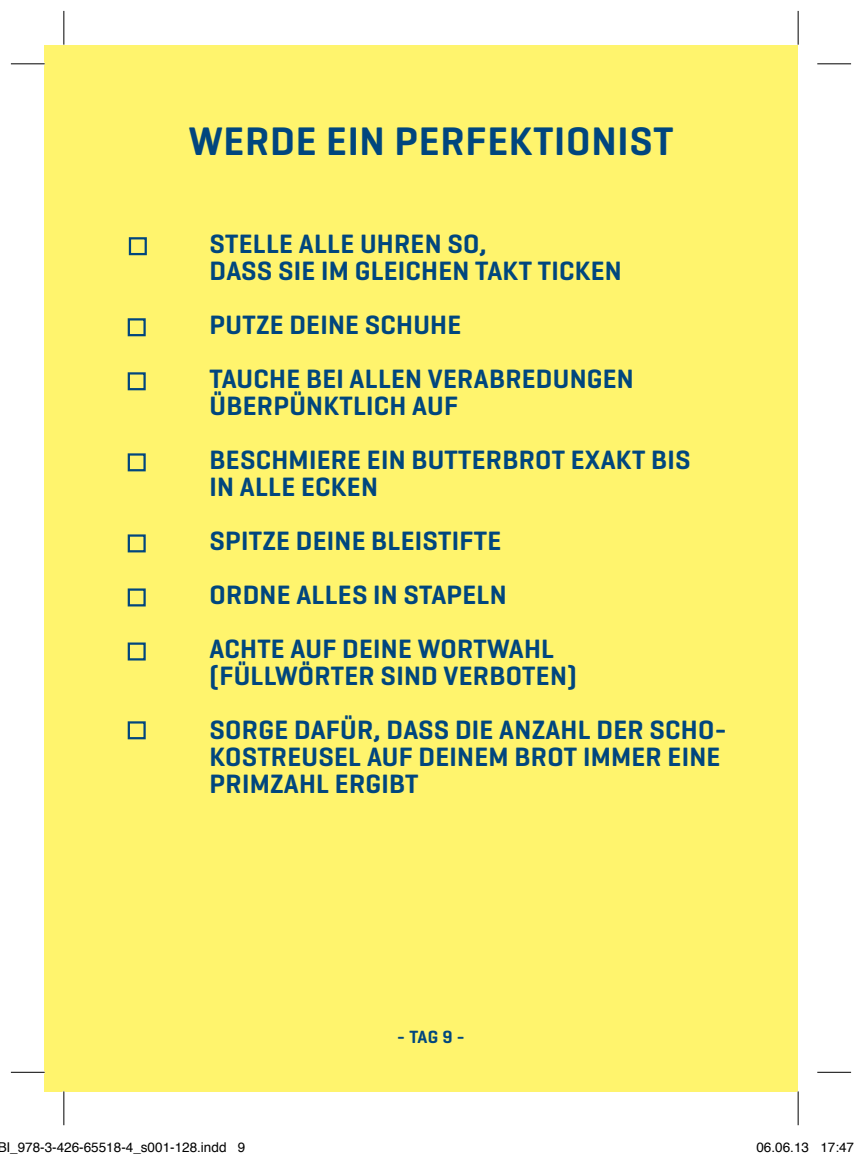
<style>
.page{position:relative;width:862px;height:1159px;background:#fff}
.page>*{position:absolute;margin:0;border:0;box-sizing:border-box;transform-origin:0 0}
.t1{font:600 40.5px "Geogrotesque";letter-spacing:.02em;color:#00467e}
.t2{font:600 27px/54px "Geogrotesque";letter-spacing:.01em;color:#00467e}
.t3{font:600 18px "Geogrotesque";color:#00467e}
.t4{font:13.5px "Helvetica";color:#000}
</style>
<div class="page">
<div style="left:45px;top:45px;width:752px;height:1046px;background:#fff46d"></div>
<div style="left:129px;top:237px;width:18px;height:18px;border:2px solid #00467e"></div>
<div style="left:128px;top:318px;width:18px;height:18px;border:2px solid #00467e"></div>
<div style="left:128px;top:372px;width:18px;height:18px;border:2px solid #00467e"></div>
<div style="left:128px;top:453px;width:18px;height:18px;border:2px solid #00467e"></div>
<div style="left:128px;top:534px;width:18px;height:18px;border:2px solid #00467e"></div>
<div style="left:128px;top:642px;width:18px;height:18px;border:2px solid #00467e"></div>
<div style="left:128px;top:721px;width:18px;height:18px;border:2px solid #00467e"></div>
<div style="left:128px;top:588px;width:18px;height:18px;border:2px solid #00467e"></div>
<hr style="left:11px;top:63px;width:34px;height:1px;background:#000">
<hr style="left:816px;top:63px;width:34px;height:1px;background:#000">
<hr style="left:11px;top:1071px;width:34px;height:1px;background:#000">
<hr style="left:816px;top:1071px;width:34px;height:1px;background:#000">
<hr style="left:63px;top:11px;width:1px;height:34px;background:#000">
<hr style="left:63px;top:1091px;width:1px;height:33px;background:#000">
<hr style="left:797px;top:11px;width:1px;height:34px;background:#000">
<hr style="left:797px;top:1091px;width:1px;height:33px;background:#000">
<h1 class="t1" style="left:188px;top:116px;width:364px">WERDE EIN PERFEKTIONI</h1>
<h1 class="t1" style="left:629px;top:116px;width:44px">ST</h1>
<p class="t2" style="left:209px;top:230px;width:413px;line-height:27px">STELLE ALLE UHREN SO,<br>DASS SIE IM GLEICHEN TAKT TICKEN</p>
<p class="t2" style="left:209px;top:297px;width:425px">PUTZE DEINE SCHUHE<br>TAUCHE BEI ALLEN VERABREDUNGEN</p>
<p class="t2" style="left:209px;top:378px;width:479px">ÜBERPÜNKTLICH AUF<br>BESCHMIERE EIN BUTTERBROT EXAKT BIS</p>
<p class="t2" style="left:209px;top:459px;width:346px">IN ALLE ECKEN<br>SPITZE DEINE BLEISTIFTE<br>ORDNE ALLES IN STAPELN<br>ACHTE AUF DEINE WORTWAHL</p>
<p class="t2" style="left:209px;top:648px;width:518px">(FÜLLWÖRTER SIND VERBOTEN)<br>SORGE DAFÜR, DASS DIE ANZAHL DER SCHO-</p>
<p class="t2" style="left:209px;top:743px;width:512px;line-height:27px">KOSTREUSEL AUF DEINEM BROT IMMER EINE<br>PRIMZAHL ERGIBT</p>
<p class="t3" style="left:397px;top:1025px;width:69px">- TA G 9 -</p>
<p class="t4" style="left:-3px;top:1136px;width:249px">BI_978-3-426-65518-4_s001-128.indd 9</p>
<p class="t4" style="left:756px;top:1136px;width:99px">06.06.13 17:47</p>
</div>
